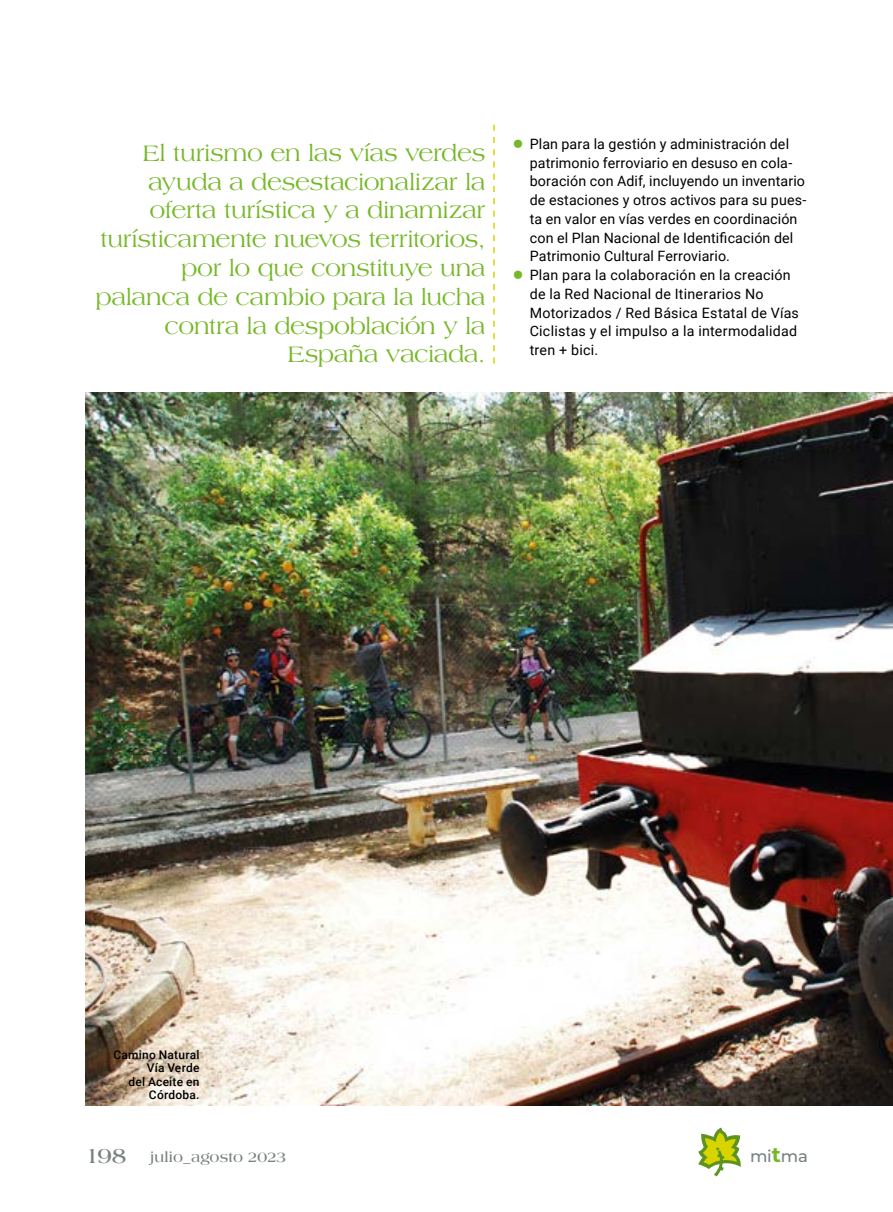
<style>
.page{position:relative;width:893px;height:1212px;background:#fff}
.page>*{position:absolute;margin:0;border:0;box-sizing:border-box;transform-origin:0 0}
.t1{font:24px/28.8px "Americana Std";letter-spacing:-.015em;color:#76b828;text-align:right}
.t2{font:500 16.5px "Montserrat";color:#7a8081}
.t3{font:700 15px "Americana Std";letter-spacing:-.005em;color:#7a8081}
.t4{font:14.25px/18.8px "Roboto";letter-spacing:.01em;color:#000}
.t5{font:500 12px/13.5px "Roboto";letter-spacing:.015em;color:#000;text-align:right}
.s1{color:#76b828}
.s2{font-size:22.5px}
.s3{font-weight:700;font-size:21px;color:#76b828}
</style>
<div class="page">
<svg style="left:698px;top:1127px;width:43px;height:49px"></svg>
<img style="left:85px;top:393px;width:808px;height:712px">
<svg style="left:493px;top:125px;width:2px;height:239px"></svg>
<h1 class="t1" style="left:96px;top:139px;width:391px">El turismo en las vías verdes ayuda a desestacionalizar la oferta turística y a dinamizar turísticamente nuevos territorios, por lo que constituye una palanca de cambio para la lucha contra la despoblación y la<br>España vaciada.</h1>
<p class="t4" style="left:530px;top:134px;width:278px;text-indent:-17px"><span class="s1">●</span> Plan para la gestión y administración del patrimonio ferroviario en desuso en cola&shy;boración con Adif, incluyendo un inventario de estaciones y otros activos para su pues&shy;ta en valor en vías verdes en coordinación con el Plan Nacional de Identificación del Patrimonio Cultural Ferroviario.</p>
<p class="t4" style="left:530px;top:265px;width:271px;text-indent:-17px"><span class="s1">●</span> Plan para la colaboración en la creación de la Red Nacional de Itinerarios No Motorizados / Red Básica Estatal de Vías Ciclistas y el impulso a la intermodalidad tren + bici.</p>
<p class="t5" style="left:114px;top:1047px;width:87px">Camino Natural<br>Vía Verde<br>del Aceite en<br>Córdoba.</p>
<p class="t3" style="left:85px;top:1148px;width:203px"><span class="s2">198</span> julio_agosto 2023</p>
<p class="t2" style="left:750px;top:1144px;width:59px">mi<span class="s3">t</span>ma</p>
</div>
